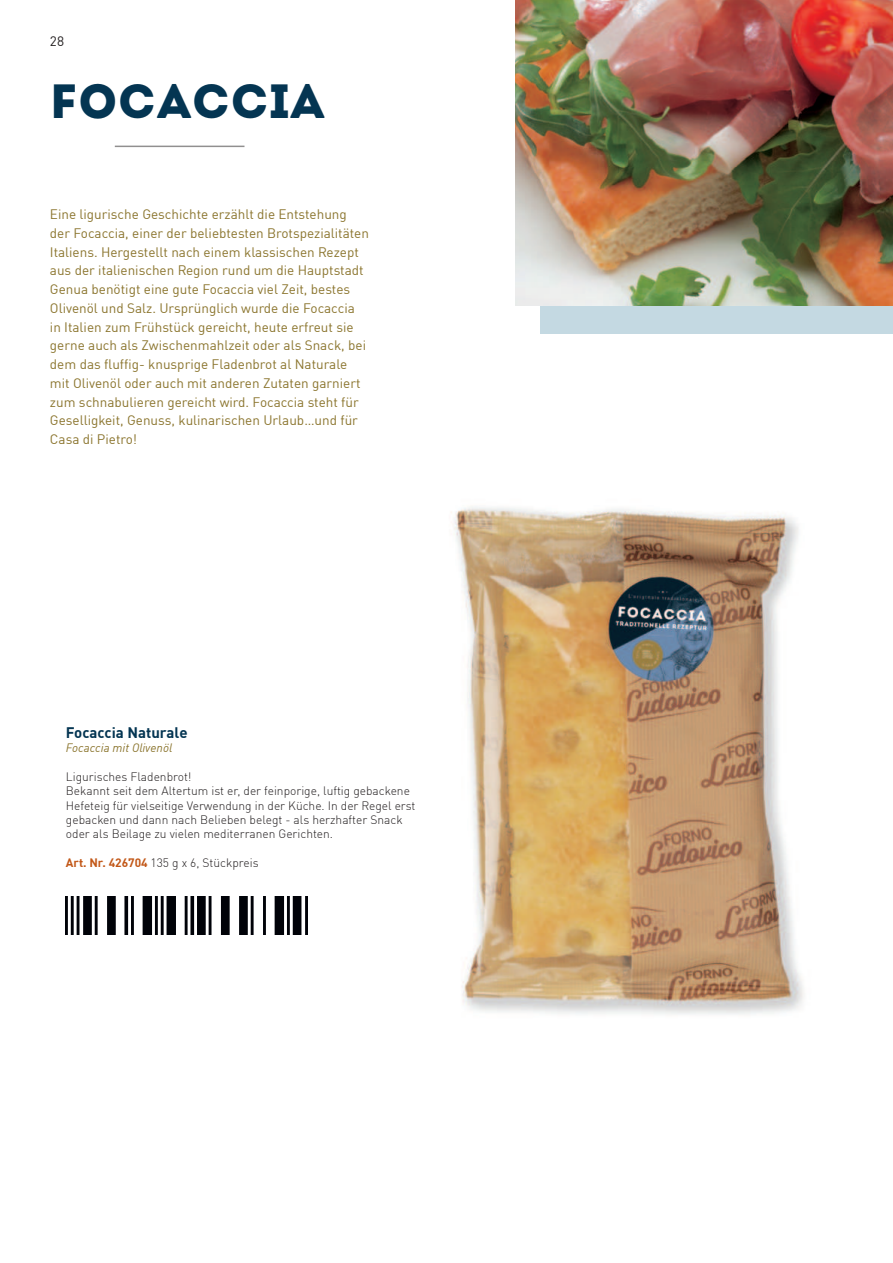
<style>
.page{position:relative;width:893px;height:1263px;background:#fff}
.page>*{position:absolute;margin:0;border:0;box-sizing:border-box;transform-origin:0 0}
.t1{font:48px "Intro";letter-spacing:.02em;color:#043552}
.t2{font:700 15px "DIN Offc";color:#043552}
.t3{font:13.5px/18.8px "DIN Offc";color:#8b752e}
.t4{font:13.5px "DIN Offc";color:#231f20}
.t5{font:300 12px/14.4px "DIN Offc";color:#231f20}
.t6{font:italic 12px "DIN Offc";color:#8b752e}
.s1{font-weight:700;color:#c25717}
</style>
<div class="page">
<img style="left:451px;top:507px;width:353px;height:507px">
<div style="left:541px;top:0;width:352px;height:334px;background:#c1d7e1"></div>
<hr style="left:115px;top:146px;width:129px;height:1px;background:#231f20">
<img style="left:515px;top:0;width:378px;height:305px">
<img style="left:66px;top:896px;width:241px;height:38px">
<p class="t4" style="left:50px;top:36px;width:16px">28</p>
<h1 class="t1" style="left:50px;top:74px;width:276px">FOCACCIA</h1>
<p class="t3" style="left:50px;top:206px;width:321px">Eine ligurische Geschichte erzählt die Entstehung der Focaccia, einer der beliebtesten Brotspezialitäten Italiens. Hergestellt nach einem klassischen Rezept aus der italienischen Region rund um die Hauptstadt Genua benötigt eine gute Focaccia viel Zeit, bestes Olivenöl und Salz. Ursprünglich wurde die Focaccia in Italien zum Frühstück gereicht, heute erfreut sie gerne auch als Zwischenmahlzeit oder als Snack, bei dem das 昀氀uf昀椀g- knusprige Fladenbrot al Naturale mit Olivenöl oder auch mit anderen Zutaten garniert zum schnabulieren gereicht wird. Focaccia steht für Geselligkeit, Genuss, kulinarischen Urlaub…und für Casa di Pietro!</p>
<p class="t2" style="left:66px;top:724px;width:123px">Focaccia Naturale</p>
<p class="t6" style="left:66px;top:743px;width:108px">Focaccia mit Olivenöl</p>
<p class="t5" style="left:66px;top:770px;width:351px">Ligurisches Fladenbrot!<br>Bekannt seit dem Altertum ist er, der feinporige, luftig gebackene Hefeteig für vielseitige Verwendung in der Küche. In der Regel erst gebacken und dann nach Belieben belegt - als herzhafter Snack oder als Beilage zu vielen mediterranen Gerichten.</p>
<p class="t5" style="left:66px;top:856px;width:194px"><span class="s1">Art. Nr. 426704</span> 135 g x 6, Stückpreis</p>
</div>
